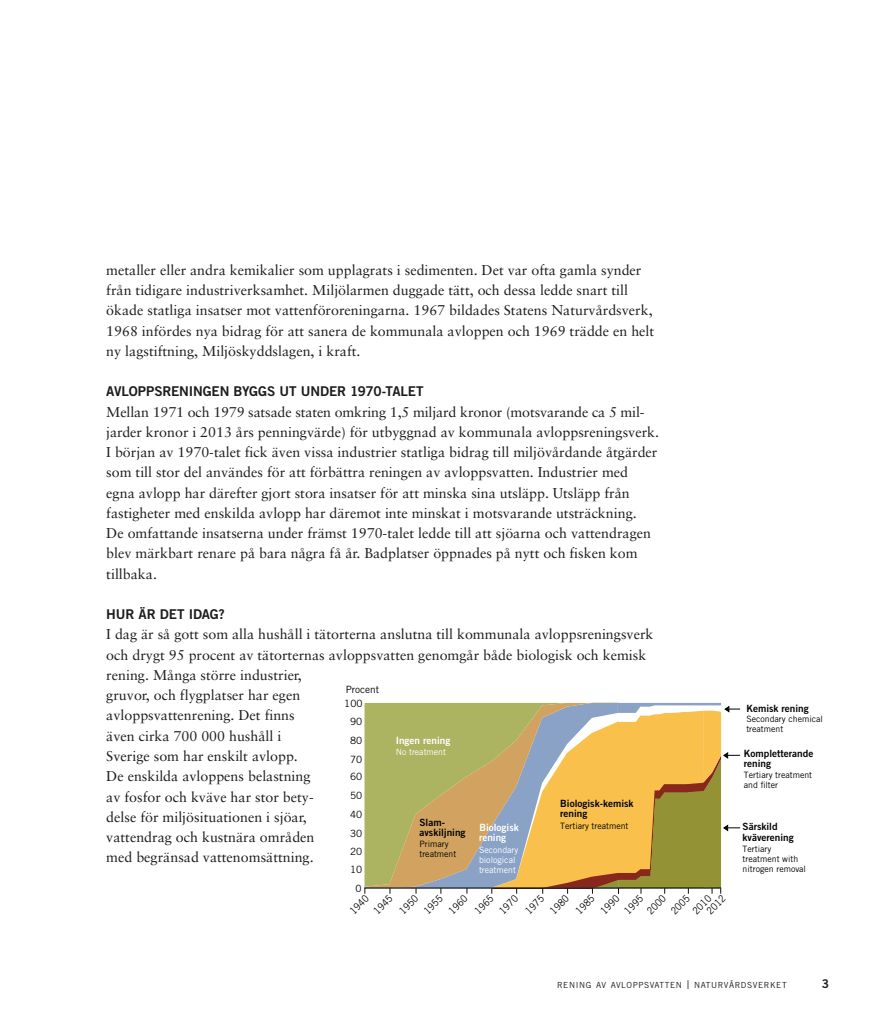
<style>
.page{position:relative;width:893px;height:1021px;background:#fff}
.page>*{position:absolute;margin:0;border:0;box-sizing:border-box;transform-origin:0 0}
.t1{font:14.25px/20.2px "Sabon";color:#1c1c1b}
.t2{font:13.5px "Trade Gothic LT Bold Two";letter-spacing:-.015em;color:#1c1c1b}
.t3{font:12px "Trade Gothic LT Bold Two";color:#1c1c1b}
.t4{font:10.05px/10.4px "Trade Gothic Bold Two";color:#020304}
.t5{font:10.05px/17px "Trade Gothic";color:#020304;scale:.9 1}
.t6{font:10.05px "Trade Gothic";color:#020304}
.t7{font:10.05px/10.1px "Trade Gothic Bold Two";color:#fff}
.t8{font:8.7px/10.1px "Trade Gothic";color:#020304}
.t9{font:8.7px/10.1px "Trade Gothic";color:#fff}
.t10{font:8.4px "Trade Gothic LT";letter-spacing:.07em;color:#1c1c1b}
.s1{font-size:12px}
</style>
<div class="page">
<svg style="left:364px;top:703px;width:376px;height:190px;background:#c8b36e"></svg>
<hr style="left:364px;top:887px;width:357px;height:1px;background:#0d1111">
<p class="t1" style="left:106px;top:259px;width:549px">metaller eller andra kemikalier som upplagrats i sedimenten. Det var ofta gamla synder från tidigare industriverksamhet. Miljölarmen duggade tätt, och dessa ledde snart till ökade statliga insatser mot vattenföroreningarna. 1967 bildades Statens Naturvårdsverk, 1968 infördes nya bidrag för att sanera de kommunala avloppen och 1969 trädde en helt ny lagstiftning, Miljöskyddslagen, i kraft.</p>
<p class="t2" style="left:106px;top:383px;width:319px">AVLOPPSRENINGEN BYGGS UT UNDER 1970-TALET</p>
<p class="t1" style="left:106px;top:401px;width:554px">Mellan 1971 och 1979 satsade staten omkring 1,5 miljard kronor (motsvarande ca 5 mil&shy;jarder kronor i 2013 års penningvärde) för utbyggnad av kommunala avloppsreningsverk.<br>I början av 1970-talet fick även vissa industrier statliga bidrag till miljövårdande åtgärder som till stor del användes för att förbättra reningen av avloppsvatten. Industrier med egna avlopp har därefter gjort stora insatser för att minska sina utsläpp. Utsläpp från fastigheter med enskilda avlopp har däremot inte minskat i motsvarande utsträckning.<br>De omfattande insatserna under främst 1970-talet ledde till att sjöarna och vattendragen blev märkbart renare på bara några få år. Badplatser öppnades på nytt och fisken kom tillbaka.</p>
<p class="t2" style="left:106px;top:606px;width:120px">HUR ÄR DET IDAG?</p>
<p class="t1" style="left:106px;top:624px;width:549px">I dag är så gott som alla hushåll i tätorterna anslutna till kommunala avloppsreningsverk och drygt 95 procent av tätorternas avloppsvatten genomgår både biologisk och kemisk rening. Många större industrier,<br>gruvor, och flygplatser har egen<br>avloppsvattenrening. Det finns<br>även cirka 700 000 hushåll i<br>Sverige som har enskilt avlopp.<br>De enskilda avloppens belastning<br>av fosfor och kväve har stor bety-<br>delse för miljösituationen i sjöar,<br>vattendrag och kustnära områden<br>med begränsad vattenomsättning.</p>
<p class="t5" style="left:357px;top:894px;width:26px;text-indent:-17px;rotate:-45deg">1940<br>1945</p>
<p class="t5" style="left:395px;top:906px;width:26px;rotate:-45deg">1950</p>
<p class="t5" style="left:419px;top:906px;width:26px;rotate:-45deg">1955</p>
<p class="t5" style="left:444px;top:906px;width:26px;rotate:-45deg">1960</p>
<p class="t5" style="left:470px;top:906px;width:26px;rotate:-45deg">1965</p>
<p class="t5" style="left:495px;top:906px;width:26px;rotate:-45deg">1970</p>
<p class="t5" style="left:521px;top:906px;width:26px;rotate:-45deg">1975</p>
<p class="t5" style="left:546px;top:906px;width:26px;rotate:-45deg">1980</p>
<p class="t5" style="left:571px;top:906px;width:26px;rotate:-45deg">1985</p>
<p class="t6" style="left:346px;top:683px;width:35px">Procent</p>
<p class="t6" style="left:344px;top:697px;width:20px">100</p>
<p class="t6" style="left:350px;top:715px;width:14px">90</p>
<p class="t7" style="left:396px;top:735px;width:56px">Ingen rening</p>
<p class="t9" style="left:396px;top:747px;width:52px">No treatment</p>
<p class="t6" style="left:350px;top:734px;width:14px">80</p>
<p class="t6" style="left:350px;top:753px;width:14px">70</p>
<p class="t6" style="left:350px;top:770px;width:14px">60</p>
<p class="t6" style="left:350px;top:789px;width:14px">50</p>
<p class="t4" style="left:560px;top:798px;width:75px">Biologisk-kemisk</p>
<p class="t8" style="left:560px;top:820px;width:70px">Tertiary treatment</p>
<p class="t4" style="left:560px;top:808px;width:29px">rening</p>
<p class="t6" style="left:350px;top:808px;width:14px">40</p>
<p class="t4" style="left:419px;top:816px;width:48px">Slam&shy;avskiljning</p>
<p class="t8" style="left:419px;top:839px;width:38px">Primary treatment</p>
<p class="t7" style="left:479px;top:822px;width:41px">Biologisk rening</p>
<p class="t9" style="left:479px;top:844px;width:41px">Secondary biological treatment</p>
<p class="t6" style="left:350px;top:827px;width:14px">30</p>
<p class="t6" style="left:350px;top:845px;width:14px">20</p>
<p class="t6" style="left:350px;top:863px;width:14px">10</p>
<p class="t6" style="left:355px;top:882px;width:8px">0</p>
<p class="t5" style="left:596px;top:906px;width:26px;rotate:-45deg">1990</p>
<p class="t5" style="left:620px;top:906px;width:26px;rotate:-45deg">1995</p>
<p class="t5" style="left:643px;top:906px;width:26px;rotate:-45deg">2000</p>
<p class="t5" style="left:666px;top:906px;width:26px;rotate:-45deg">2005</p>
<p class="t5" style="left:698px;top:901px;width:26px;line-height:10.1px;text-indent:-10px;rotate:-45deg">2010<br>2012</p>
<p class="t4" style="left:746px;top:702px;width:64px">Kemisk rening</p>
<p class="t8" style="left:746px;top:714px;width:78px">Secondary chemical treatment</p>
<p class="t4" style="left:744px;top:747px;width:71px">Kompletterande rening</p>
<p class="t8" style="left:744px;top:770px;width:70px">Tertiary treatment and filter</p>
<p class="t4" style="left:743px;top:821px;width:53px">Särskild kväverening</p>
<p class="t8" style="left:743px;top:843px;width:65px">Tertiary treatment with nitrogen removal</p>
<p class="t10" style="left:557px;top:980px;width:231px">RENING AV AVLOPPSVATTEN <span class="s1">|</span> NATURVÅRDSVERKET</p>
<p class="t3" style="left:822px;top:976px;width:9px">3</p>
</div>
